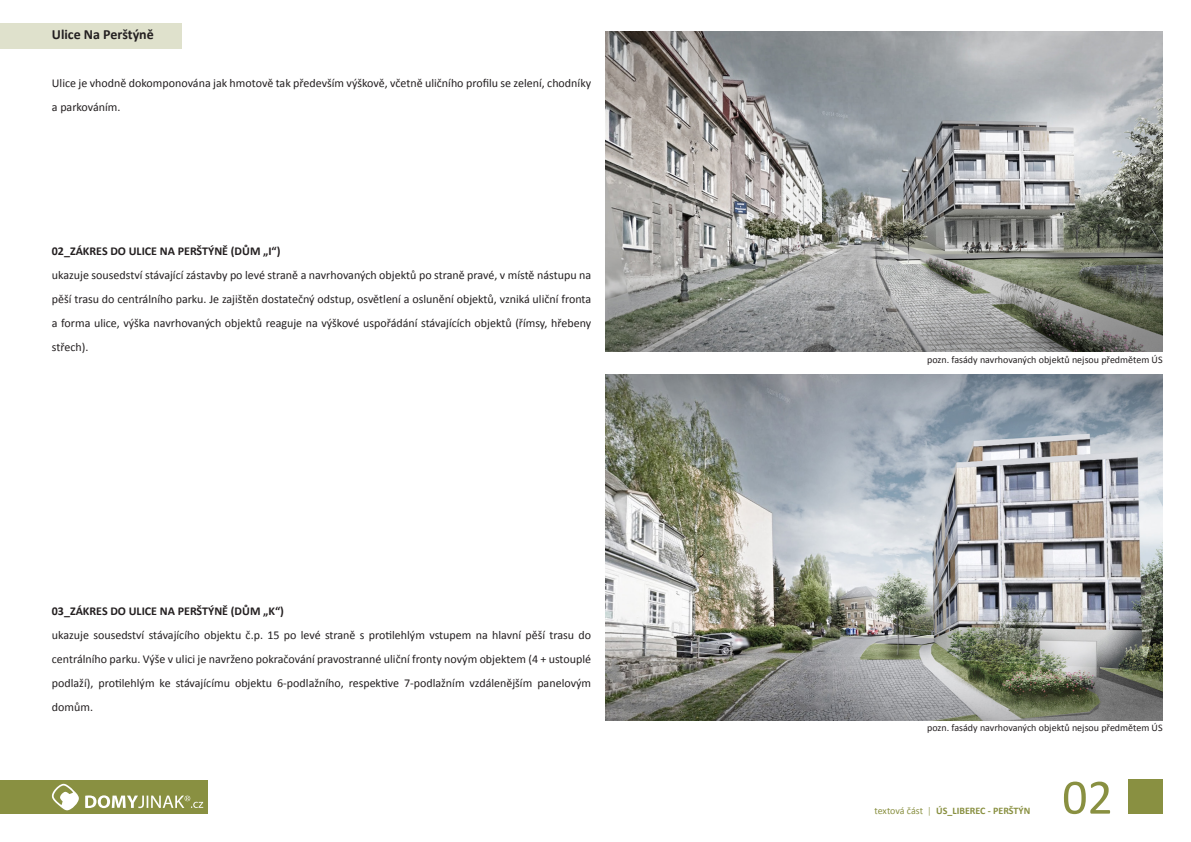
<style>
.page{position:relative;width:1191px;height:842px;background:#fff}
.page>*{position:absolute;margin:0;border:0;box-sizing:border-box;transform-origin:0 0}
.t1{font:50px "Calibri";color:#899041}
.t2{font:700 14px "Calibri";color:#231f20}
.t3{font:12px/24px "Calibri";color:#231f20;text-align:justify}
.t4{font:700 12px "Calibri";color:#231f20}
.t5{font:10px "Calibri";color:#231f20}
.t6{font:700 10px "Calibri";color:#899041}
.s1{font-weight:400}
.s2{font-weight:300}
</style>
<div class="page">
<div style="left:0;top:780px;width:207px;height:34px;background:#899041"></div>
<svg style="left:85px;top:795px;width:118px;height:13px"></svg>
<svg style="left:52px;top:784px;width:27px;height:26px"></svg>
<div style="left:1128px;top:780px;width:34px;height:34px;background:#899041"></div>
<div style="left:0;top:23px;width:181px;height:25px;background:#dfe1cc"></div>
<img style="left:605px;top:31px;width:557px;height:320px">
<img style="left:605px;top:374px;width:557px;height:346px">
<p class="t2" style="left:52px;top:24px;width:103px">Ulice Na Perštýně</p>
<p class="t3" style="left:52px;top:71px;width:541px">Ulice je vhodně dokomponována jak hmotově tak především výškově, včetně uličního profilu se zelení, chodníky a parkováním.</p>
<p class="t4" style="left:52px;top:242px;width:230px">02_ZÁKRES DO ULICE NA PERŠTÝNĚ (DŮM „I“)</p>
<p class="t3" style="left:52px;top:263px;width:541px">ukazuje sousedství stávající zástavby po levé straně a navrhovaných objektů po straně pravé, v místě nástupu na pěší trasu do centrálního parku. Je zajištěn dostatečný odstup, osvětlení a oslunění objektů, vzniká uliční fronta a forma ulice, výška navrhovaných objektů reaguje na výškové uspořádání stávajících objektů (římsy, hřebeny střech).</p>
<p class="t4" style="left:52px;top:602px;width:233px">03_ZÁKRES DO ULICE NA PERŠTÝNĚ (DŮM „K“)</p>
<p class="t3" style="left:52px;top:623px;width:541px">ukazuje sousedství stávajícího objektu č.p. 15 po levé straně s protilehlým vstupem na hlavní pěší trasu do centrálního parku. Výše v ulici je navrženo pokračování pravostranné uliční fronty novým objektem (4 + ustouplé podlaží), protilehlým ke stávajícímu objektu 6-podlažního, respektive 7-podlažním vzdálenějším panelovým domům.</p>
<p class="t5" style="left:927px;top:353px;width:237px">pozn. fasády navrhovaných objektů nejsou předmětem ÚS</p>
<p class="t5" style="left:927px;top:721px;width:237px">pozn. fasády navrhovaných objektů nejsou předmětem ÚS</p>
<p class="t6" style="left:874px;top:803px;width:157px"><span class="s1">textová část</span> <span class="s2">|</span> ÚS_LIBEREC - PERŠTÝN</p>
<h1 class="t1" style="left:1062px;top:762px;width:52px">02</h1>
</div>
